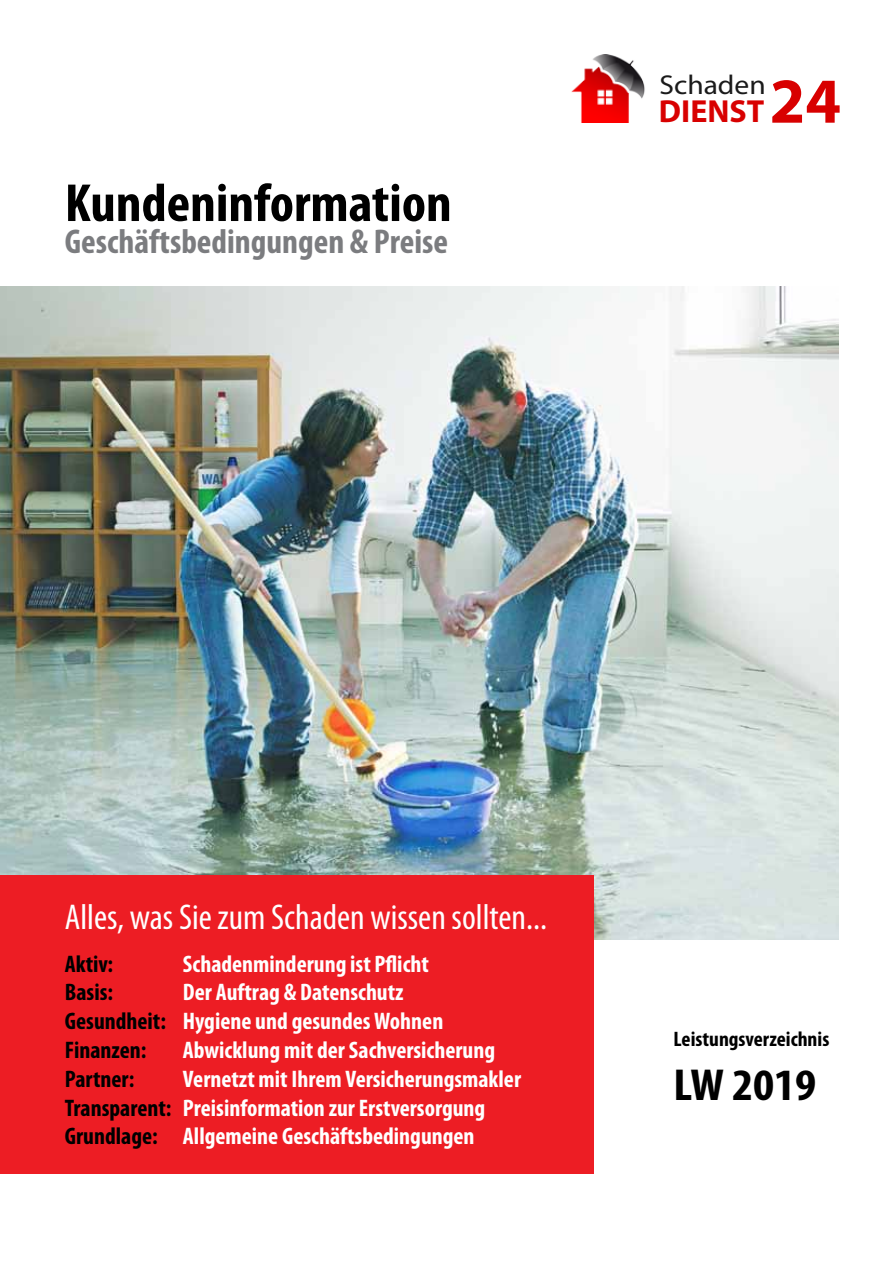
<style>
.page{position:relative;width:893px;height:1263px;background:#fff}
.page>*{position:absolute;margin:0;border:0;box-sizing:border-box;transform-origin:0 0}
.t1{font:700 condensed 54px "Myriad Pro";color:#000;scale:1.04 1}
.t2{font:700 condensed 45px "Myriad Pro";color:#000;scale:1.1 1}
.t3{font:condensed 36px "Myriad Pro";color:#fff}
.t4{font:700 condensed 34.5px "Myriad Pro";color:#7b7c7f}
.t5{font:700 31.95px "Myriad Pro";color:#d80000}
.t6{font:27.3px "Myriad Pro";color:#1a1a1a;scale:1.08 1}
.t7{font:700 condensed 24px/28.8px "Myriad Pro";color:#fff}
.t8{font:700 condensed 24px/28.8px "Myriad Pro";color:#000}
.t9{font:700 condensed 21px "Myriad Pro";color:#000}
.s1{font-size:64.5px}
</style>
<div class="page">
<img style="left:0;top:286px;width:839px;height:653px">
<div style="left:0;top:875px;width:594px;height:299px;background:#ed1d24"></div>
<img style="left:572px;top:54px;width:73px;height:69px">
<h1 class="t1" style="left:65px;top:169px;width:373px">Kundeninformation</h1>
<h3 class="t4" style="left:65px;top:219px;width:385px">Geschäftsbedingungen &amp; Preise</h3>
<p class="t6" style="left:659px;top:68px;width:100px">Schaden</p>
<h3 class="t5" style="left:659px;top:91px;width:184px">DIENST <span class="s1">24</span></h3>
<h3 class="t3" style="left:65px;top:895px;width:484px">Alles, was Sie zum Schaden wissen sollten...</h3>
<p class="t8" style="left:65px;top:949px;width:108px">Aktiv:<br>Basis:<br>Gesundheit:<br>Finanzen:<br>Partner:<br>Transparent:<br>Grundlage:</p>
<p class="t7" style="left:183px;top:949px;width:340px">Schadenminderung ist Pflicht<br>Der Auftrag &amp; Datenschutz<br>Hygiene und gesundes Wohnen Abwicklung mit der Sachversicherung Vernetzt mit Ihrem Versicherungsmakler Preisinformation zur Erstversorgung Allgemeine Geschäftsbedingungen</p>
<p class="t9" style="left:673px;top:1025px;width:157px">Leistungsverzeichnis</p>
<h2 class="t2" style="left:673px;top:1056px;width:131px">LW 2019</h2>
</div>
